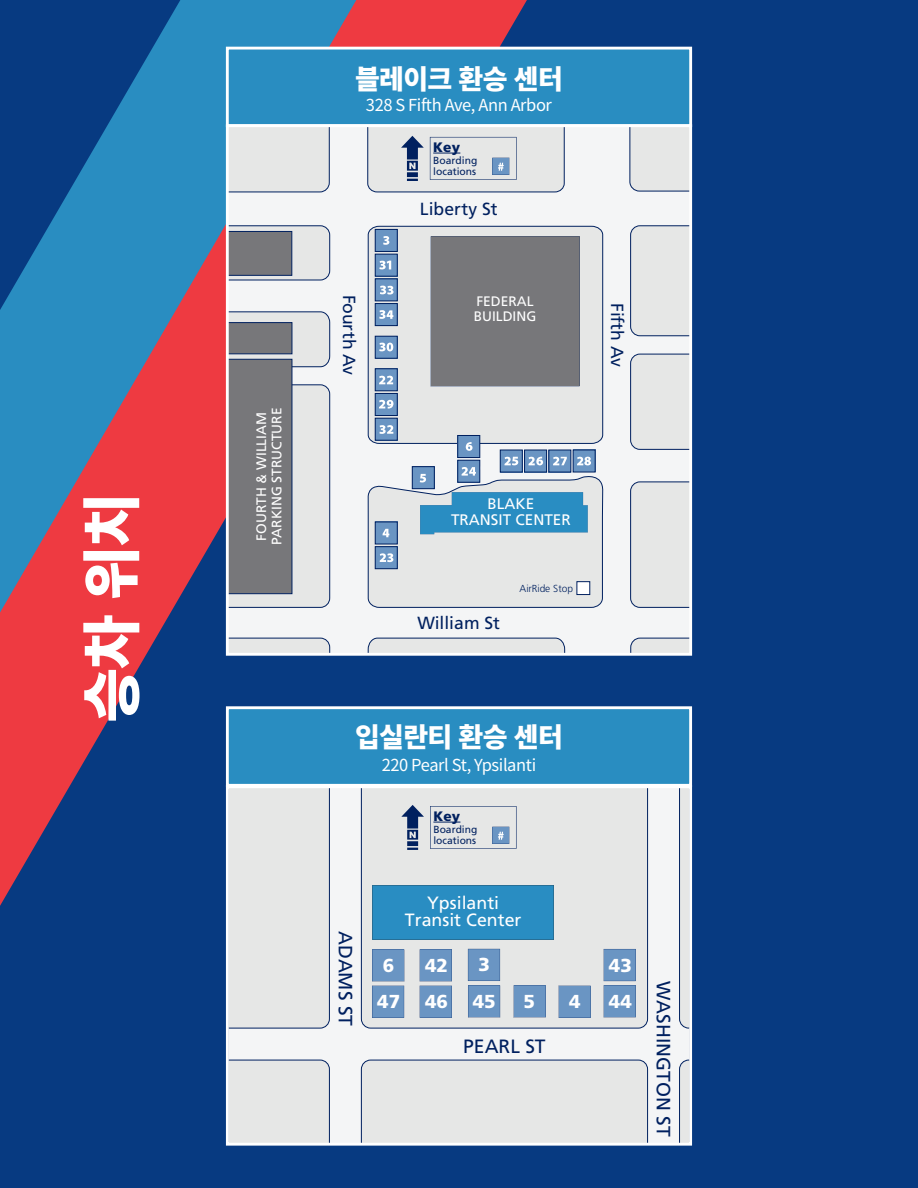
<style>
.page{position:relative;width:918px;height:1188px;background:#073a81}
.page>*{position:absolute;margin:0;border:0;box-sizing:border-box;transform-origin:0 0}
.Map_TIme_Schedule_Titles{font:900 59.7px "Noto Sans CJ Kkr";color:#fff}
.Map_TIme_Schedule_Titles-2{font:900 27px "Noto Sans CJ Kkr";letter-spacing:-.025em;color:#fff}
.t1{font:19.2px "Frutiger LT Std";color:#00205f}
.t2{font:900 18.75px "Frutiger LT Std";color:#fff}
.t3{font:17.85px/17.9px "Frutiger LT Std";color:#fff;text-align:center}
.t4{font:17.55px "Frutiger LT Std";color:#00205f}
.Map_TIme_Schedule_Titles-3{font:16.5px "Noto Sans CJ Kkr";letter-spacing:-.025em;color:#fff}
.t5{font:15.3px/15.3px "Frutiger LT Std";color:#fff;text-align:center}
.t6{font:13.8px/15.5px "Frutiger LT Std";color:#fff;text-align:center}
.t7{font:900 13.8px "Frutiger LT Std";color:#00205f}
.t8{font:900 13.65px "Frutiger LT Std";color:#00205f}
.t9{font:10.35px/10.4px "Frutiger LT Std";color:#00205f}
.t10{font:10.2px/10.2px "Frutiger LT Std";color:#00205f}
.t11{font:300 10.2px "Frutiger LT Std";letter-spacing:-.005em;color:#00205f}
</style>
<div class="page">
<svg style="left:0;top:0;width:527px;height:906px"></svg>
<svg style="left:0;top:0;width:356px;height:613px"></svg>
<div style="left:226px;top:706px;width:466px;height:81px;background:#298dc1;border:3px solid #fff"></div>
<div style="left:230px;top:789px;width:458px;height:353px;background:#f4f5f6"></div>
<div style="left:361px;top:789px;width:287px;height:239px;background:#e6e7e6"></div>
<div style="left:361px;top:1060px;width:287px;height:82px;background:#e6e7e6"></div>
<div style="left:230px;top:789px;width:100px;height:239px;background:#e6e7e6"></div>
<div style="left:230px;top:1060px;width:100px;height:82px;background:#e6e7e6"></div>
<svg style="left:679px;top:789px;width:9px;height:239px;background:#cbd0d6"></svg>
<svg style="left:679px;top:1060px;width:9px;height:82px"></svg>
<div style="left:372px;top:885px;width:182px;height:55px;background:#298dc2"></div>
<svg style="left:401px;top:805px;width:23px;height:45px"></svg>
<svg style="left:430px;top:806px;width:87px;height:43px;background:#d2d7dd"></svg>
<svg style="left:604px;top:949px;width:32px;height:68px;background:#6f97c3"></svg>
<svg style="left:420px;top:949px;width:32px;height:69px;background:#6f97c2"></svg>
<svg style="left:558px;top:986px;width:33px;height:32px"></svg>
<svg style="left:468px;top:949px;width:32px;height:69px;background:#6f97c2"></svg>
<svg style="left:513px;top:985px;width:33px;height:33px"></svg>
<svg style="left:372px;top:949px;width:32px;height:69px;background:#6f97c2"></svg>
<div style="left:226px;top:785px;width:466px;height:361px;border:3px solid #fff"></div>
<div style="left:226px;top:47px;width:466px;height:80px;background:#298dc1;border:3px solid #fff"></div>
<div style="left:230px;top:128px;width:458px;height:524px;background:#f4f5f6"></div>
<div style="left:230px;top:128px;width:100px;height:64px;background:#e6e7e6"></div>
<svg style="left:368px;top:638px;width:197px;height:14px;background:#dadcdf"></svg>
<div style="left:630px;top:482px;width:58px;height:126px;background:#e6e7e6"></div>
<svg style="left:230px;top:385px;width:100px;height:223px;background:#dddfe1"></svg>
<svg style="left:230px;top:638px;width:100px;height:14px"></svg>
<svg style="left:230px;top:225px;width:100px;height:55px;background:#d4d7db"></svg>
<div style="left:630px;top:226px;width:58px;height:110px;background:#e6e7e6"></div>
<div style="left:630px;top:354px;width:58px;height:96px;background:#e6e7e6"></div>
<svg style="left:230px;top:312px;width:100px;height:55px;background:#d9dcde"></svg>
<svg style="left:368px;top:226px;width:235px;height:218px;background:#dadddf"></svg>
<svg style="left:630px;top:638px;width:58px;height:14px"></svg>
<div style="left:630px;top:128px;width:58px;height:63px;background:#e6e7e6"></div>
<div style="left:227px;top:359px;width:65px;height:235px;background:#77777a;border:1px solid #00205f"></div>
<div style="left:227px;top:322px;width:65px;height:32px;background:#77777a;border:1px solid #00205f"></div>
<div style="left:227px;top:231px;width:65px;height:45px;background:#77777a;border:1px solid #00205f"></div>
<div style="left:431px;top:236px;width:148px;height:151px;background:#77777a"></div>
<svg style="left:367px;top:128px;width:198px;height:64px;background:#d5d8dc"></svg>
<div style="left:375px;top:336px;width:22px;height:22px;background:#6a95c3"></div>
<div style="left:375px;top:336px;width:22px;height:22px;border:1px solid #00205f"></div>
<svg style="left:379px;top:343px;width:14px;height:8px"></svg>
<div style="left:573px;top:450px;width:22px;height:22px;background:#6a95c3"></div>
<div style="left:500px;top:450px;width:22px;height:22px;background:#6a95c3"></div>
<div style="left:500px;top:450px;width:22px;height:22px;border:1px solid #00205f"></div>
<div style="left:549px;top:450px;width:22px;height:22px;background:#6a95c3"></div>
<div style="left:549px;top:450px;width:22px;height:22px;border:1px solid #00205f"></div>
<div style="left:525px;top:450px;width:22px;height:22px;background:#6a95c3"></div>
<div style="left:524px;top:450px;width:23px;height:22px;border:1px solid #00205f"></div>
<div style="left:458px;top:435px;width:22px;height:23px;background:#6a95c3"></div>
<div style="left:458px;top:435px;width:22px;height:23px;border:1px solid #00205f"></div>
<svg style="left:466px;top:442px;width:7px;height:9px"></svg>
<svg style="left:368px;top:457px;width:235px;height:151px;background:#b4cbd9"></svg>
<div style="left:375px;top:369px;width:22px;height:22px;background:#6a95c3"></div>
<div style="left:375px;top:369px;width:22px;height:22px;border:1px solid #00205f"></div>
<svg style="left:379px;top:376px;width:14px;height:8px"></svg>
<div style="left:375px;top:393px;width:22px;height:23px;background:#6a95c3"></div>
<div style="left:375px;top:393px;width:22px;height:23px;border:1px solid #00205f"></div>
<svg style="left:379px;top:400px;width:14px;height:9px"></svg>
<div style="left:375px;top:418px;width:22px;height:22px;background:#6a95c3"></div>
<div style="left:375px;top:418px;width:22px;height:22px;border:1px solid #00205f"></div>
<svg style="left:379px;top:425px;width:14px;height:9px"></svg>
<div style="left:375px;top:279px;width:22px;height:22px;background:#6a95c3"></div>
<div style="left:375px;top:279px;width:22px;height:22px;border:1px solid #00205f"></div>
<svg style="left:380px;top:286px;width:14px;height:9px"></svg>
<div style="left:375px;top:229px;width:22px;height:22px;background:#6a95c3"></div>
<div style="left:375px;top:229px;width:22px;height:23px;border:1px solid #00205f"></div>
<svg style="left:383px;top:236px;width:6px;height:9px"></svg>
<div style="left:375px;top:254px;width:22px;height:22px;background:#6a95c3"></div>
<div style="left:375px;top:254px;width:22px;height:22px;border:1px solid #00205f"></div>
<svg style="left:379px;top:261px;width:12px;height:8px"></svg>
<div style="left:375px;top:304px;width:22px;height:22px;background:#6a95c3"></div>
<div style="left:375px;top:303px;width:22px;height:23px;border:1px solid #00205f"></div>
<svg style="left:379px;top:310px;width:14px;height:9px"></svg>
<div style="left:226px;top:124px;width:466px;height:532px;border:3px solid #fff"></div>
<p class="Map_TIme_Schedule_Titles" style="left:78px;top:723px;width:232px;rotate:-90deg">승차 위치</p>
<p class="t6" style="left:254px;top:545px;width:139px;rotate:-90deg">FOURTH &amp; WILLIAM<br>PARKING STRUCTURE</p>
<p class="Map_TIme_Schedule_Titles-2" style="left:355px;top:64px;width:209px">블레이크 환승 센터</p>
<p class="Map_TIme_Schedule_Titles-3" style="left:366px;top:96px;width:188px">328 S Fifth Ave, Ann Arbor</p>
<p class="t7" style="left:433px;top:139px;width:28px">Key</p>
<p class="t9" style="left:433px;top:156px;width:46px">Boarding locations</p>
<p class="t4" style="left:420px;top:198px;width:79px">Liberty St</p>
<p class="t4" style="left:360px;top:295px;width:82px;rotate:90deg">Fourth Av</p>
<p class="t4" style="left:628px;top:303px;width:65px;rotate:90deg">Fifth Av</p>
<p class="t6" style="left:474px;top:293px;width:64px;text-align:left">FEDERAL<br>BUILDING</p>
<p class="t5" style="left:451px;top:497px;width:121px">BLAKE<br>TRANSIT CENTER</p>
<p class="t4" style="left:418px;top:612px;width:84px">William St</p>
<p class="t11" style="left:520px;top:583px;width:55px">AirRide Stop</p>
<p class="Map_TIme_Schedule_Titles-2" style="left:355px;top:722px;width:209px">입실란티 환승 센터</p>
<p class="Map_TIme_Schedule_Titles-3" style="left:382px;top:756px;width:156px">220 Pearl St, Ypsilanti</p>
<p class="t8" style="left:433px;top:808px;width:28px">Key</p>
<p class="t10" style="left:433px;top:825px;width:45px">Boarding locations</p>
<p class="t1" style="left:357px;top:931px;width:97px;rotate:90deg">ADAMS ST</p>
<p class="t3" style="left:405px;top:894px;width:118px">Ypsilanti<br>Transit Center</p>
<p class="t2" style="left:479px;top:954px;width:13px">3</p>
<p class="t2" style="left:383px;top:954px;width:13px">6</p>
<p class="t2" style="left:609px;top:954px;width:24px">43</p>
<p class="t2" style="left:425px;top:990px;width:24px">46</p>
<p class="t2" style="left:609px;top:990px;width:24px">44</p>
<p class="t2" style="left:425px;top:954px;width:24px">42</p>
<p class="t2" style="left:377px;top:990px;width:24px">47</p>
<p class="t2" style="left:473px;top:990px;width:24px">45</p>
<p class="t2" style="left:524px;top:990px;width:13px">5</p>
<p class="t2" style="left:569px;top:990px;width:13px">4</p>
<p class="t1" style="left:463px;top:1035px;width:84px">PEARL ST</p>
<p class="t1" style="left:675px;top:981px;width:157px;rotate:90deg">WASHINGTON ST</p>
</div>
